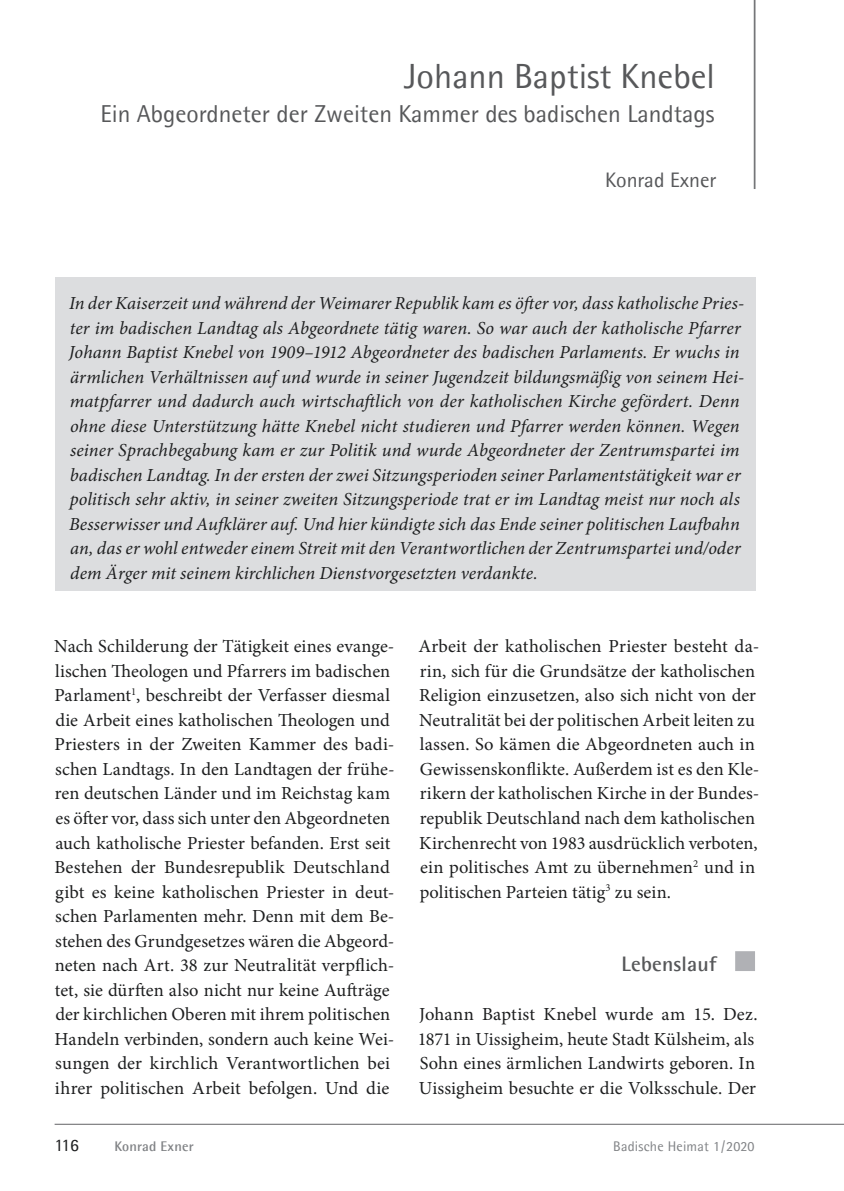
<style>
.page{position:relative;width:844px;height:1191px;background:#fff}
.page>*{position:absolute;margin:0;border:0;box-sizing:border-box;transform-origin:0 0}
.t1{font:35px "Agfa Rotis Semisans";color:#57585a}
.t2{font:24.5px "Agfa Rotis Semisans";color:#57585a}
.t3{font:21px "Agfa Rotis Semisans";color:#57585a}
.t4{font:700 21px "Agfa Rotis Semisans";letter-spacing:.01em;color:#57585a}
.t5{font:18.38px/24.5px "Minion Pro";letter-spacing:.005em;color:#1d1e1f}
.t6{font:italic 18.38px/24.5px "Minion Pro";color:#1d1e1f}
.t7{font:17.5px "Agfa Rotis Semisans";color:#1d1e1f}
.t8{font:14px "Agfa Rotis Semisans";letter-spacing:.015em;color:#808285}
.t9{font:700 14px "Agfa Rotis Semisans";letter-spacing:.015em;color:#808285}
</style>
<div class="page">
<hr style="left:55px;top:1124px;width:788px;height:1px;background:#636366">
<hr style="left:753px;top:0;width:2px;height:189px;background:#757679">
<div style="left:735px;top:951px;width:19px;height:20px;background:#b0b1b5"></div>
<div style="left:55px;top:277px;width:699px;height:313px;background:#dcdddf"></div>
<p class="t1" style="left:404px;top:56px;width:312px">Johann Baptist Knebel</p>
<p class="t2" style="left:100px;top:99px;width:615px">Ein Abgeordneter der Zweiten Kammer des badischen Landtags</p>
<p class="t3" style="left:605px;top:167px;width:113px">Konrad Exner</p>
<p class="t6" style="left:69px;top:293px;width:676px">In der Kaiserzeit und während der Weimarer Republik kam es öfter vor, dass katholische Pries&shy;ter im badischen Landtag als Abgeordnete tätig waren. So war auch der katholische Pfarrer Johann Baptist Knebel von 1909–1912 Abgeordneter des badischen Parlaments. Er wuchs in ärmlichen Verhältnissen auf und wurde in seiner Jugendzeit bildungsmäßig von seinem Hei&shy;matpfarrer und dadurch auch wirtschaftlich von der katholischen Kirche gefördert. Denn ohne diese Unterstützung hätte Knebel nicht studieren und Pfarrer werden können. Wegen seiner Sprachbegabung kam er zur Politik und wurde Abgeordneter der Zentrumspartei im badischen Landtag. In der ersten der zwei Sitzungsperioden seiner Parlamentstätigkeit war er politisch sehr aktiv, in seiner zweiten Sitzungsperiode trat er im Landtag meist nur noch als Besserwisser und Aufklärer auf. Und hier kündigte sich das Ende seiner politischen Laufbahn an, das er wohl entweder einem Streit mit den Verantwortlichen der Zentrumspartei und/oder dem Ärger mit seinem kirchlichen Dienstvorgesetzten verdankte.</p>
<p class="t5" style="left:54px;top:636px;width:342px">Nach Schilderung der Tätigkeit eines evange&shy;lischen Theologen und Pfarrers im badischen Parlament<sup>1</sup>, beschreibt der Verfasser diesmal die Arbeit eines katholischen Theologen und Priesters in der Zweiten Kammer des badi&shy;schen Landtags. In den Landtagen der frühe&shy;ren deutschen Länder und im Reichstag kam es öfter vor, dass sich unter den Abgeordneten auch katholische Priester befanden. Erst seit Bestehen der Bundesrepublik Deutschland gibt es keine katholischen Priester in deut&shy;schen Parlamenten mehr. Denn mit dem Be&shy;stehen des Grundgesetzes wären die Abgeord&shy;neten nach Art. 38 zur Neutralität verpflich&shy;tet, sie dürften also nicht nur keine Aufträge der kirchlichen Oberen mit ihrem politischen Handeln verbinden, sondern auch keine Wei&shy;sungen der kirchlich Verantwortlichen bei ihrer politischen Arbeit befolgen. Und die</p>
<p class="t5" style="left:418px;top:636px;width:342px">Arbeit der katholischen Priester besteht da&shy;rin, sich für die Grundsätze der katholischen Religion einzusetzen, also sich nicht von der Neutralität bei der politischen Arbeit leiten zu lassen. So kämen die Abgeordneten auch in Gewissenskonflikte. Außerdem ist es den Kle&shy;rikern der katholischen Kirche in der Bundes&shy;republik Deutschland nach dem katholischen Kirchenrecht von 1983 ausdrücklich verboten, ein politisches Amt zu übernehmen<sup>2</sup> und in politischen Parteien tätig<sup>3</sup> zu sein.</p>
<p class="t4" style="left:621px;top:951px;width:96px">Lebenslauf</p>
<p class="t5" style="left:417px;top:1003px;width:341px">Johann Baptist Knebel wurde am 15. Dez.<br>1871 in Uissigheim, heute Stadt Külsheim, als Sohn eines ärmlichen Landwirts geboren. In Uissigheim besuchte er die Volksschule. Der</p>
<p class="t7" style="left:55px;top:1134px;width:26px">116</p>
<p class="t9" style="left:114px;top:1137px;width:81px">Konrad Exner</p>
<p class="t8" style="left:613px;top:1137px;width:143px">Badische Heimat 1 / 2020</p>
</div>
